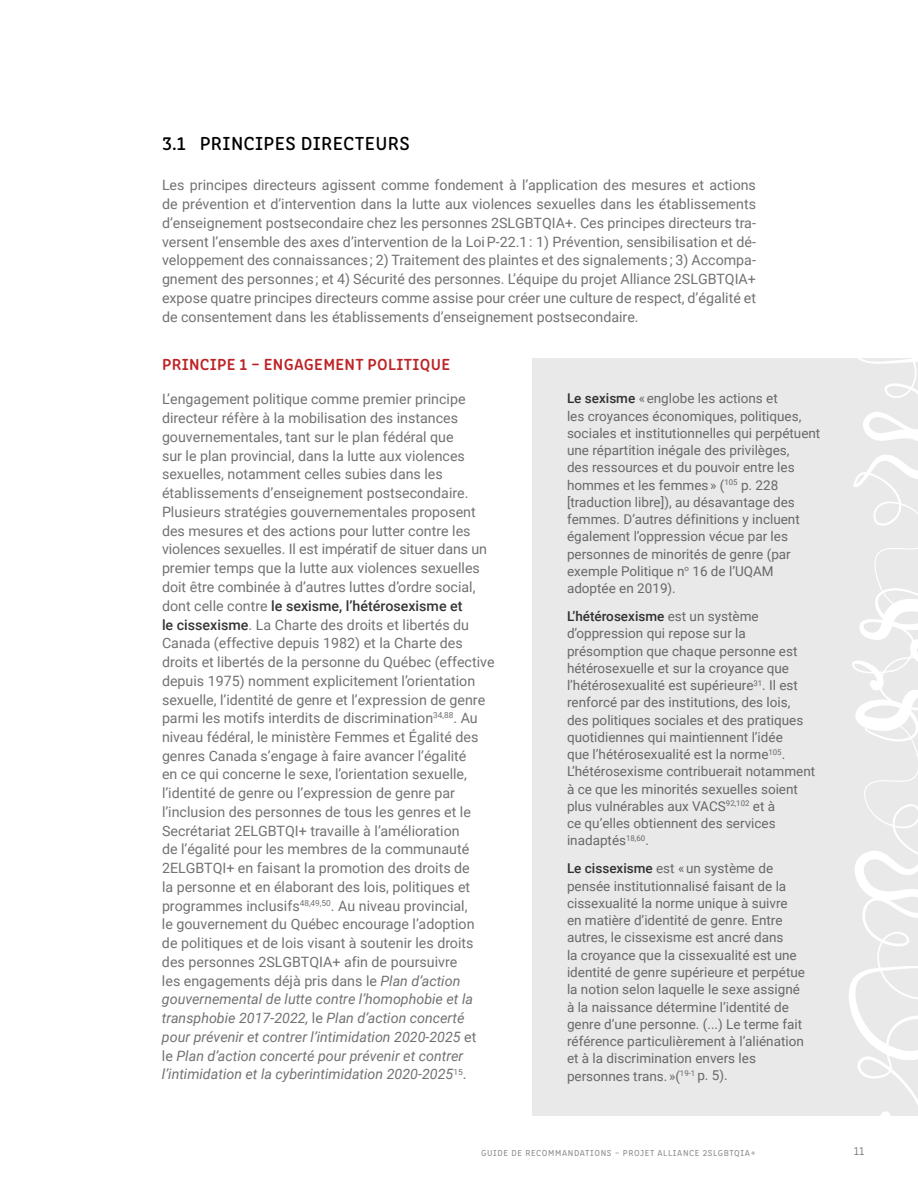
<style>
.page{position:relative;width:918px;height:1188px;background:#fff}
.page>*{position:absolute;margin:0;border:0;box-sizing:border-box;transform-origin:0 0}
.t1{font:19.5px "Clone Rounded Me";letter-spacing:.02em;color:#000}
.t2{font:600 16.5px "Clone Rounded";letter-spacing:.02em;color:#bc2427}
.t3{font:14.25px/18.8px "Roboto";color:#727273;text-align:justify}
.t4{font:13.5px/17.2px "Roboto";color:#727273}
.t5{font:300 12px "Clone Rounded";color:#727273}
.t6{font:9px "Clone Rounded";letter-spacing:.07em;color:#868787}
.s1{font-weight:500;color:#363636}
.s2{font-style:italic}
</style>
<div class="page">
<div style="left:532px;top:359px;width:386px;height:757px;background:#e9e9ea"></div>
<svg style="left:841px;top:358px;width:77px;height:758px"></svg>
<h1 class="t1" style="left:162px;top:129px;width:249px">3.1 PRINCIPES DIRECTEURS</h1>
<p class="t3" style="left:162px;top:175px;width:596px">Les principes directeurs agissent comme fondement à l’application des mesures et actions de prévention et d’intervention dans la lutte aux violences sexuelles dans les établissements d’enseignement postsecondaire chez les personnes 2SLGBTQIA+. Ces principes directeurs tra&shy;versent l’ensemble des axes d’intervention de la Loi P-22.1 : 1) Prévention, sensibilisation et dé&shy;veloppement des connaissances ; 2) Traitement des plaintes et des signalements ; 3) Accompa&shy;gnement des personnes ; et 4) Sécurité des personnes. L’équipe du projet Alliance 2SLGBTQIA+ expose quatre principes directeurs comme assise pour créer une culture de respect, d’égalité et de consentement dans les établissements d’enseignement postsecondaire.</p>
<p class="t2" style="left:162px;top:351px;width:290px">PRINCIPE 1 – ENGAGEMENT POLITIQUE</p>
<p class="t3" style="left:162px;top:389px;width:334px;text-align:left">L’engagement politique comme premier principe directeur réfère à la mobilisation des instances gouvernementales, tant sur le plan fédéral que<br>sur le plan provincial, dans la lutte aux violences sexuelles, notamment celles subies dans les établissements d’enseignement postsecondaire.<br>Plusieurs stratégies gouvernementales proposent des mesures et des actions pour lutter contre les violences sexuelles. Il est impératif de situer dans un premier temps que la lutte aux violences sexuelles doit être combinée à d’autres luttes d’ordre social, dont celle contre <span class="s1">le sexisme, l’hétérosexisme et<br>le cissexisme</span>. La Charte des droits et libertés du Canada (effective depuis 1982) et la Charte des droits et libertés de la personne du Québec (effective depuis 1975) nomment explicitement l’orientation sexuelle, l’identité de genre et l’expression de genre parmi les motifs interdits de discrimination<sup>34,88</sup>. Au niveau fédéral, le ministère Femmes et Égalité des genres Canada s’engage à faire avancer l’égalité<br>en ce qui concerne le sexe, l’orientation sexuelle, l’identité de genre ou l’expression de genre par l’inclusion des personnes de tous les genres et le Secrétariat 2ELGBTQI+ travaille à l’amélioration<br>de l’égalité pour les membres de la communauté 2ELGBTQI+ en faisant la promotion des droits de<br>la personne et en élaborant des lois, politiques et programmes inclusifs<sup>48,49,50</sup>. Au niveau provincial,<br>le gouvernement du Québec encourage l’adoption<br>de politiques et de lois visant à soutenir les droits des personnes 2SLGBTQIA+ afin de poursuivre<br>les engagements déjà pris dans le <span class="s2">Plan d’action gouvernemental de lutte contre l’homophobie et la transphobie 2017-2022,</span> le <span class="s2">Plan d’action concerté pour prévenir et contrer l’intimidation 2020-2025</span> et<br>le <span class="s2">Plan d’action concerté pour prévenir et contrer l’intimidation et la cyberintimidation 2020-2025</span><sup>15</sup>.</p>
<p class="t4" style="left:567px;top:389px;width:255px"><span class="s1">Le sexisme</span> « englobe les actions et<br>les croyances économiques, politiques, sociales et institutionnelles qui perpétuent une répartition inégale des privilèges,<br>des ressources et du pouvoir entre les hommes et les femmes » (<sup>105</sup> p. 228 [traduction libre]), au désavantage des femmes. D’autres définitions y incluent également l’oppression vécue par les personnes de minorités de genre (par exemple Politique n<sup>o</sup> 16 de l’UQAM adoptée en 2019).</p>
<p class="t4" style="left:567px;top:607px;width:250px"><span class="s1">L’hétérosexisme</span> est un système d’oppression qui repose sur la présomption que chaque personne est hétérosexuelle et sur la croyance que l’hétérosexualité est supérieure<sup>31</sup>. Il est renforcé par des institutions, des lois, des politiques sociales et des pratiques quotidiennes qui maintiennent l’idée<br>que l’hétérosexualité est la norme<sup>105</sup>.<br>L’hétérosexisme contribuerait notamment à ce que les minorités sexuelles soient plus vulnérables aux VACS<sup>92,102</sup> et à<br>ce qu’elles obtiennent des services inadaptés<sup>18,60</sup>.</p>
<p class="t4" style="left:567px;top:860px;width:240px"><span class="s1">Le cissexisme</span> est « un système de pensée institutionnalisé faisant de la cissexualité la norme unique à suivre en matière d’identité de genre. Entre autres, le cissexisme est ancré dans<br>la croyance que la cissexualité est une identité de genre supérieure et perpétue la notion selon laquelle le sexe assigné à la naissance détermine l’identité de genre d’une personne. (...) Le terme fait référence particulièrement à l’aliénation et à la discrimination envers les personnes trans. »(<sup>19-1</sup> p. 5).</p>
<p class="t6" style="left:481px;top:1146px;width:276px">GUIDE DE RECOMMANDATIONS – PROJET ALLIANCE 2SLGBTQIA+</p>
<p class="t5" style="left:854px;top:1143px;width:12px">11</p>
</div>
